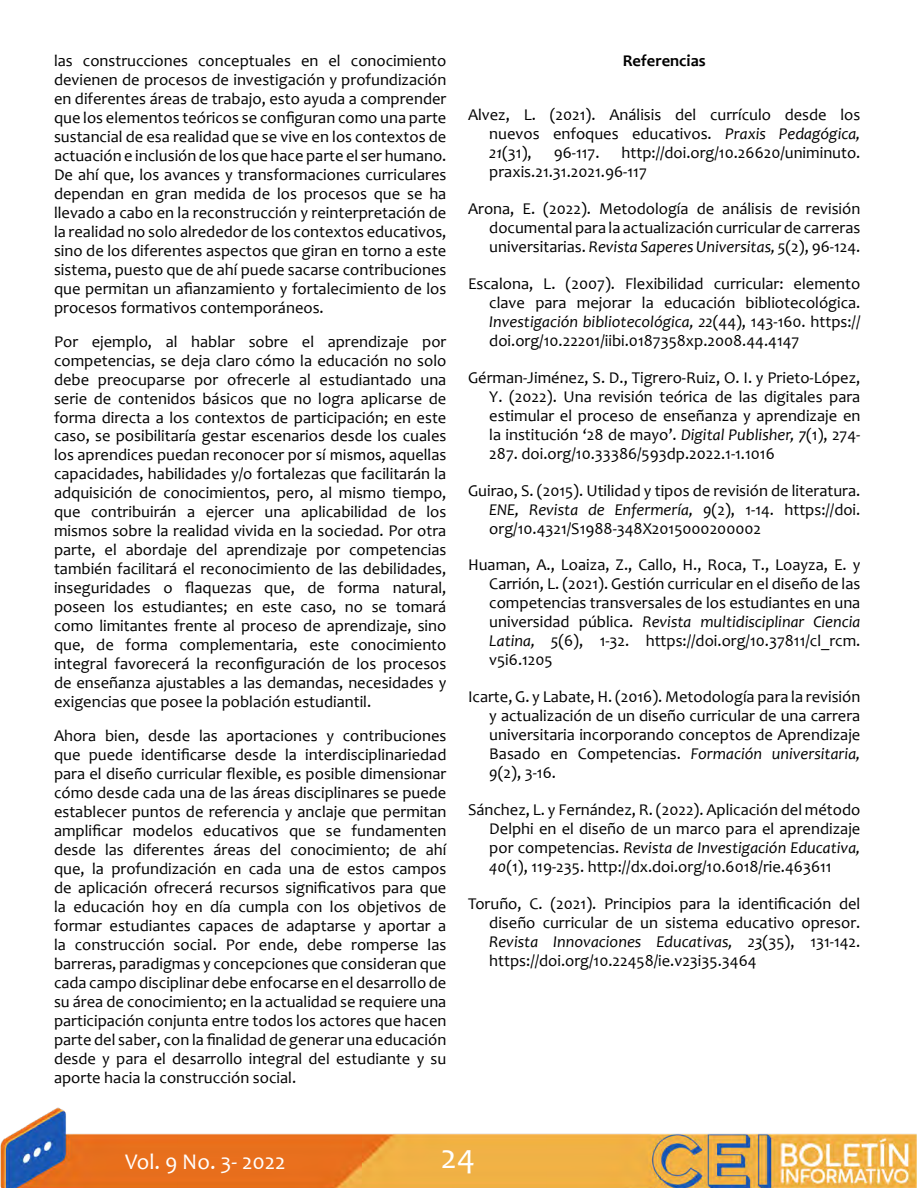
<style>
.page{position:relative;width:918px;height:1188px;background:#fff}
.page>*{position:absolute;margin:0;border:0;box-sizing:border-box;transform-origin:0 0}
.t1{font:34.5px "Candara";color:#fff}
.t2{font:22.5px "Candara";color:#fff}
.t3{font:16.5px/19px "Candara";color:#000;text-align:justify}
.t4{font:700 16.5px "Candara";color:#000}
.s1{font-family:"Calibri"}
.s2{font-style:italic}
</style>
<div class="page">
<img style="left:0;top:1107px;width:916px;height:81px">
<p class="t3" style="left:54px;top:51px;width:394px">las construcciones conceptuales en el conocimiento devienen de procesos de investigación y profundización en diferentes áreas de trabajo, esto ayuda a comprender que los elementos teóricos se configuran como una parte sustancial de esa realidad que se vive en los contextos de actuación e inclusión de los que hace parte el ser humano.<br>De ahí que, los avances y transformaciones curriculares dependan en gran medida de los procesos que se ha llevado a cabo en la reconstrucción y reinterpretación de la realidad no solo alrededor de los contextos educativos, sino de los diferentes aspectos que giran en torno a este sistema, puesto que de ahí puede sacarse contribuciones que permitan un afianzamiento y fortalecimiento de los procesos formativos contemporáneos.</p>
<p class="t3" style="left:54px;top:332px;width:394px">Por ejemplo, al hablar sobre el aprendizaje por competencias, se deja claro cómo la educación no solo debe preocuparse por ofrecerle al estudiantado una serie de contenidos básicos que no logra aplicarse de forma directa a los contextos de participación; en este caso, se posibilitaría gestar escenarios desde los cuales los aprendices puedan reconocer por <span class="s1">sí mismos</span>, aquellas capacidades, habilidades y/o fortalezas que facilitarán la adquisición de conocimientos, pero, al mismo tiempo, que contribuirán a ejercer una aplicabilidad de los mismos sobre la realidad vivida en la sociedad. Por otra parte, el abordaje del aprendizaje por competencias también facilitará el reconocimiento de las debilidades, inseguridades o flaquezas que, de forma natural, poseen los estudiantes; en este caso, no se tomará como limitantes frente al proceso de aprendizaje, sino que, de forma complementaria, este conocimiento integral favorecerá la reconfiguración de los procesos de enseñanza ajustables a las demandas, necesidades y exigencias que posee la población estudiantil.</p>
<p class="t3" style="left:54px;top:726px;width:394px">Ahora bien, desde las aportaciones y contribuciones que puede identificarse desde la interdisciplinariedad para el diseño curricular flexible, es posible dimensionar cómo desde cada una de las áreas disciplinares se puede establecer puntos de referencia y anclaje que permitan amplificar modelos educativos que se fundamenten desde las diferentes áreas del conocimiento; de ahí que, la profundización en cada una de estos campos de aplicación ofrecerá recursos significativos para que la educación hoy en día cumpla con los objetivos de formar estudiantes capaces de adaptarse y aportar a la construcción social. Por ende, debe romperse las barreras, paradigmas y concepciones que consideran que cada campo disciplinar debe enfocarse en el desarrollo de su área de conocimiento; en la actualidad se requiere una participación conjunta entre todos los actores que hacen parte del saber, con la finalidad de generar una educación desde y para el desarrollo integral del estudiante y su aporte hacia la construcción social.</p>
<p class="t4" style="left:623px;top:50px;width:85px">Referencias</p>
<p class="t3" style="left:489px;top:105px;width:373px;text-indent:-21px">Alvez, L. (2021). Análisis del currículo desde los nuevos enfoques educativos. <span class="s2">Praxis Pedagógica, 21</span>(31),</p>
<p class="t3" style="left:489px;top:143px;width:373px;text-indent:132px">http://doi.org/10.26620/uniminuto. praxis.21.31.2021.96-117</p>
<p class="t3" style="left:489px;top:199px;width:373px;text-indent:-21px">Arona, E. (2022). Metodología de análisis de revisión documental para la actualización curricular de carreras universitarias. <span class="s2">Revista Saperes Universitas, 5</span>(2), 96-124.</p>
<p class="t3" style="left:489px;top:274px;width:373px;text-indent:-21px">Escalona, L. (2007). Flexibilidad curricular: elemento clave para mejorar la educación bibliotecológica.<br><span class="s2">Investigación bibliotecológica, 22</span>(44), 143-160. https:// doi.org/10.22201/iibi.0187358xp.2008.44.4147</p>
<p class="t3" style="left:489px;top:368px;width:373px;text-indent:-21px">Gérman-Jiménez, S. D., Tigrero-Ruiz, O. I. y Prieto-López, Y. (2022). Una revisión teórica de las digitales para estimular el proceso de enseñanza y aprendizaje en la institución ‘28 de mayo’. <span class="s2">Digital Publisher, 7</span>(1), 274- 287. doi.org/10.33386/593dp.2022.1-1.1016</p>
<p class="t3" style="left:489px;top:481px;width:373px;text-indent:-21px">Guirao, S. (2015). Utilidad y tipos de revisión de literatura.<br><span class="s2">ENE, Revista de Enfermería, 9</span>(2), 1-14. https://doi. org/10.4321/S1988-348X2015000200002</p>
<p class="t3" style="left:489px;top:555px;width:373px;text-indent:-21px">Huaman, A., Loaiza, Z., Callo, H., Roca, T., Loayza, E. y Carrión, L. (2021). Gestión curricular en el diseño de las competencias transversales de los estudiantes en una universidad pública. <span class="s2">Revista multidisciplinar Ciencia Latina, 5</span>(6), 1-32. https://doi.org/10.37811/cl_rcm. v5i6.1205</p>
<p class="t3" style="left:489px;top:687px;width:373px;text-indent:-21px">Icarte, G. y Labate, H. (2016). Metodología para la revisión y actualización de un diseño curricular de una carrera universitaria incorporando conceptos de Aprendizaje Basado en Competencias. <span class="s2">Formación universitaria, 9</span>(2), 3-16.</p>
<p class="t3" style="left:489px;top:800px;width:373px;text-indent:-21px">Sánchez, L. y Fernández, R. (2022). Aplicación del método Delphi en el diseño de un marco para el aprendizaje por competencias. <span class="s2">Revista de Investigación Educativa, 40</span>(1), 119-235. http://dx.doi.org/10.6018/rie.463611</p>
<p class="t3" style="left:489px;top:894px;width:373px;text-indent:-21px">Toruño, C. (2021). Principios para la identificación del diseño curricular de un sistema educativo opresor.<br><span class="s2">Revista Innovaciones Educativas, 23</span>(35), 131-142. https://doi.org/10.22458/ie.v23i35.3464</p>
<p class="t3" style="left:554px;top:143px;width:47px">96-117.</p>
<h2 class="t2" style="left:125px;top:1147px;width:162px">Vol. 9 No. 3- 2022</h2>
<h1 class="t1" style="left:441px;top:1135px;width:36px">24</h1>
</div>
